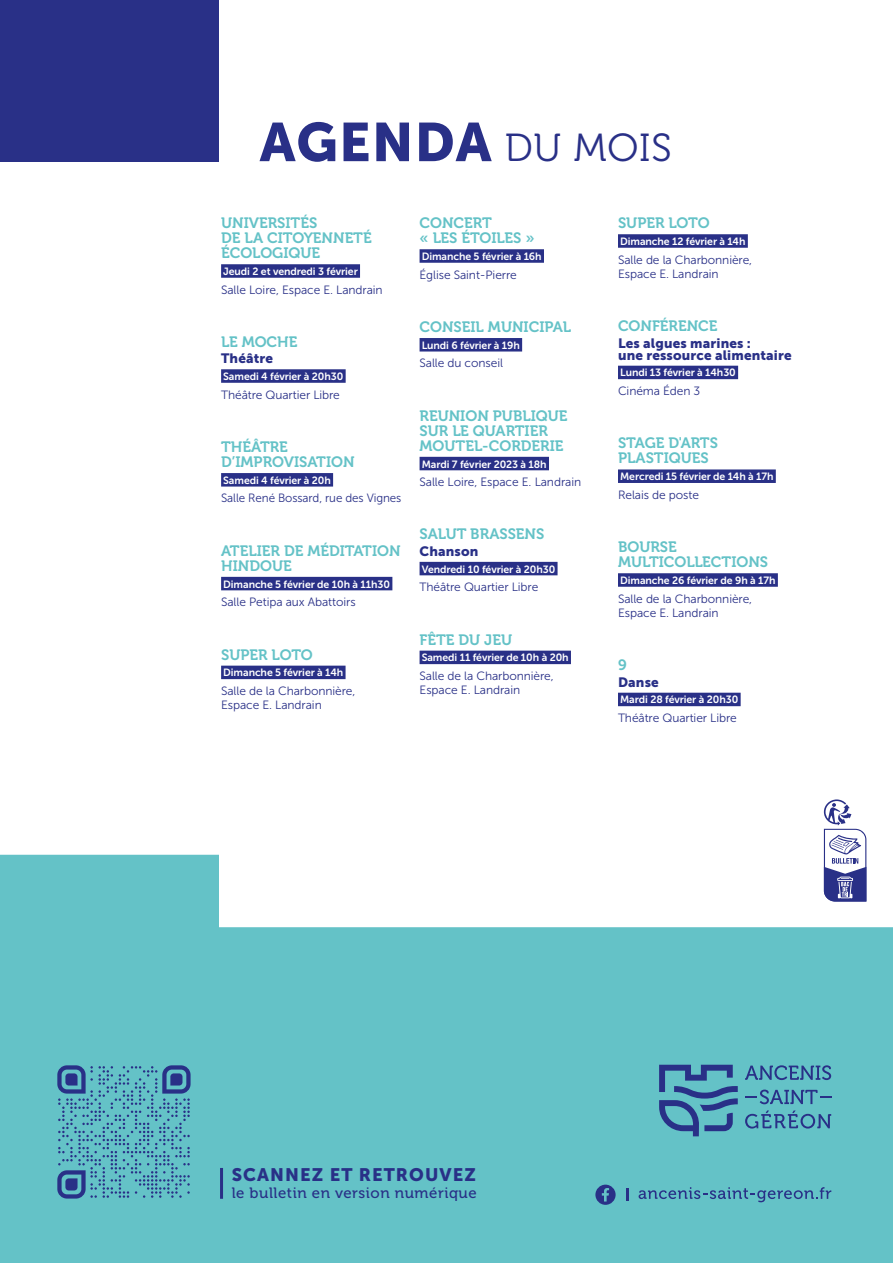
<style>
.page{position:relative;width:893px;height:1263px;background:#fff}
.page>*{position:absolute;margin:0;border:0;box-sizing:border-box;transform-origin:0 0}
.t1{font:54px "Museo Sans 900";letter-spacing:.02em;color:#293087}
.t2{font:18px "Museo Sans 900";letter-spacing:.06em;color:#293087}
.t3{font:15px/15px "Museo 700";color:#64c2c7}
.t4{font:15px "Museo 500";letter-spacing:.035em;color:#293087}
.t5{font:13.5px/12px "Museo Sans 900";letter-spacing:.01em;color:#293087}
.t6{font:12px/14.4px "Museo Sans 300";letter-spacing:-.005em;color:#293087}
.t7{font:10.5px "Museo Sans 700";letter-spacing:-.01em;color:#fff}
.s1{font-family:"Museo 300";font-size:39px}
</style>
<div class="page">
<svg style="left:0;top:855px;width:893px;height:408px;background:#7acacf"></svg>
<div style="left:0;top:0;width:219px;height:162px;background:#293087"></div>
<div style="left:50px;top:1057px;width:149px;height:149px;background:#64c2c7"></div>
<svg style="left:57px;top:1065px;width:134px;height:133px"></svg>
<svg style="left:745px;top:1065px;width:86px;height:15px"></svg>
<svg style="left:745px;top:1110px;width:86px;height:18px;background:#5298b4"></svg>
<svg style="left:745px;top:1089px;width:86px;height:15px"></svg>
<svg style="left:659px;top:1065px;width:79px;height:71px;background:#4d89ae"></svg>
<svg style="left:639px;top:1187px;width:192px;height:15px;background:#56a1b8"></svg>
<svg style="left:595px;top:1184px;width:21px;height:21px"></svg>
<svg style="left:626px;top:1189px;width:2px;height:12px"></svg>
<hr style="left:220px;top:1168px;width:3px;height:31px;background:#293087">
<div style="left:221px;top:264px;width:139px;height:14px;background:#293087"></div>
<div style="left:221px;top:369px;width:125px;height:14px;background:#293087"></div>
<div style="left:221px;top:473px;width:112px;height:14px;background:#293087"></div>
<div style="left:221px;top:577px;width:171px;height:13px;background:#293087"></div>
<div style="left:221px;top:666px;width:125px;height:13px;background:#293087"></div>
<div style="left:420px;top:249px;width:124px;height:14px;background:#293087"></div>
<div style="left:420px;top:338px;width:102px;height:13px;background:#293087"></div>
<div style="left:420px;top:457px;width:129px;height:13px;background:#293087"></div>
<div style="left:420px;top:562px;width:138px;height:13px;background:#293087"></div>
<div style="left:420px;top:651px;width:151px;height:13px;background:#293087"></div>
<div style="left:618px;top:234px;width:130px;height:14px;background:#293087"></div>
<div style="left:618px;top:366px;width:120px;height:13px;background:#293087"></div>
<div style="left:618px;top:469px;width:158px;height:14px;background:#293087"></div>
<div style="left:618px;top:573px;width:160px;height:14px;background:#293087"></div>
<div style="left:618px;top:693px;width:123px;height:13px;background:#293087"></div>
<svg style="left:824px;top:799px;width:42px;height:102px"></svg>
<h1 class="t1" style="left:260px;top:112px;width:413px">AGENDA <span class="s1">DU MOIS</span></h1>
<p class="t3" style="left:221px;top:216px;width:152px">UNIVERSITÉS<br>DE LA CITOYENNETÉ<br>ÉCOLOGIQUE</p>
<p class="t7" style="left:223px;top:265px;width:136px">Jeudi 2 et vendredi 3 février</p>
<p class="t6" style="left:221px;top:282px;width:163px">Salle Loire, Espace E. Landrain</p>
<p class="t3" style="left:221px;top:334px;width:78px">LE MOCHE</p>
<p class="t5" style="left:221px;top:352px;width:53px">Théâtre</p>
<p class="t7" style="left:223px;top:371px;width:122px">Samedi 4 février à 20 h 30</p>
<p class="t6" style="left:221px;top:387px;width:120px">Théâtre Quartier Libre</p>
<p class="t3" style="left:221px;top:439px;width:135px">THÉÂTRE<br>D’IMPROVISATION</p>
<p class="t7" style="left:223px;top:474px;width:109px">Samedi 4 février à 20 h</p>
<p class="t6" style="left:221px;top:491px;width:182px">Salle René Bossard, rue des Vignes</p>
<p class="t3" style="left:221px;top:543px;width:181px">ATELIER DE MÉDITATION<br>HINDOUE</p>
<p class="t7" style="left:223px;top:578px;width:168px">Dimanche 5 février de 10 h à 11 h 30</p>
<p class="t6" style="left:221px;top:595px;width:136px">Salle Petipa aux Abattoirs</p>
<p class="t3" style="left:221px;top:647px;width:93px">SUPER LOTO</p>
<p class="t7" style="left:223px;top:667px;width:122px">Dimanche 5 février à 14 h</p>
<p class="t6" style="left:221px;top:684px;width:136px">Salle de la Charbonnière,<br>Espace E. Landrain</p>
<p class="t3" style="left:420px;top:216px;width:117px">CONCERT<br>« LES ÉTOILES »</p>
<p class="t7" style="left:422px;top:250px;width:122px">Dimanche 5 février à 16 h</p>
<p class="t6" style="left:420px;top:267px;width:99px">Église Saint-Pierre</p>
<p class="t3" style="left:420px;top:319px;width:153px">CONSEIL MUNICIPAL</p>
<p class="t7" style="left:422px;top:339px;width:100px">Lundi 6 février à 19 h</p>
<p class="t6" style="left:420px;top:356px;width:85px">Salle du conseil</p>
<p class="t3" style="left:420px;top:408px;width:150px">REUNION PUBLIQUE<br>SUR LE QUARTIER<br>MOUTEL-CORDERIE</p>
<p class="t7" style="left:422px;top:458px;width:127px">Mardi 7 février 2023 à 18 h</p>
<p class="t6" style="left:420px;top:475px;width:163px">Salle Loire, Espace E. Landrain</p>
<p class="t3" style="left:420px;top:527px;width:126px">SALUT BRASSENS</p>
<p class="t5" style="left:420px;top:545px;width:60px">Chanson</p>
<p class="t7" style="left:422px;top:563px;width:135px">Vendredi 10 février à 20 h 30</p>
<p class="t6" style="left:420px;top:580px;width:120px">Théâtre Quartier Libre</p>
<p class="t3" style="left:420px;top:632px;width:94px">FÊTE DU JEU</p>
<p class="t7" style="left:422px;top:652px;width:149px">Samedi 11 février de 10 h à 20 h</p>
<p class="t6" style="left:420px;top:669px;width:136px">Salle de la Charbonnière,<br>Espace E. Landrain</p>
<p class="t3" style="left:618px;top:216px;width:93px">SUPER LOTO</p>
<p class="t7" style="left:620px;top:235px;width:127px">Dimanche 12 février à 14 h</p>
<p class="t6" style="left:618px;top:252px;width:136px">Salle de la Charbonnière,<br>Espace E. Landrain</p>
<p class="t3" style="left:618px;top:319px;width:101px">CONFÉRENCE</p>
<p class="t5" style="left:618px;top:337px;width:175px">Les algues marines :<br>une ressource alimentaire</p>
<p class="t7" style="left:620px;top:367px;width:117px">Lundi 13 février à 14 h 30</p>
<p class="t6" style="left:618px;top:384px;width:84px">Cinéma Éden 3</p>
<p class="t3" style="left:618px;top:436px;width:101px">STAGE D'ARTS<br>PLASTIQUES</p>
<p class="t7" style="left:620px;top:471px;width:155px">Mercredi 15 février de 14h à 17h</p>
<p class="t6" style="left:618px;top:488px;width:82px">Relais de poste</p>
<p class="t3" style="left:618px;top:540px;width:152px">BOURSE<br>MULTICOLLECTIONS</p>
<p class="t7" style="left:620px;top:574px;width:157px">Dimanche 26 février de 9 h à 17 h</p>
<p class="t6" style="left:618px;top:591px;width:136px">Salle de la Charbonnière,<br>Espace E. Landrain</p>
<p class="t3" style="left:618px;top:658px;width:10px">9</p>
<p class="t5" style="left:618px;top:676px;width:42px">Danse</p>
<p class="t7" style="left:620px;top:694px;width:120px">Mardi 28 février à 20 h 30</p>
<p class="t6" style="left:618px;top:711px;width:120px">Théâtre Quartier Libre</p>
<h2 class="t2" style="left:232px;top:1165px;width:246px">SCANNEZ ET RETROUVEZ</h2>
<p class="t4" style="left:232px;top:1184px;width:246px">le bulletin en version numérique</p>
</div>
